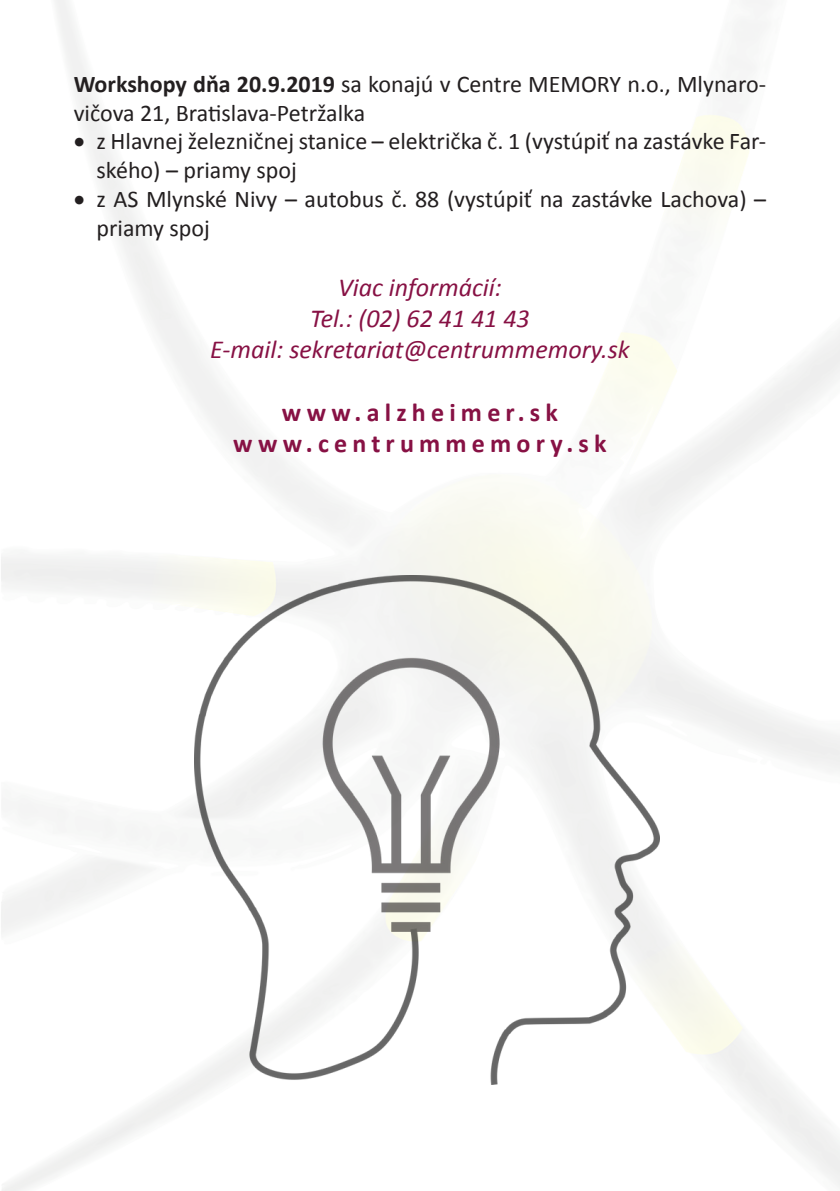
<style>
.page{position:relative;width:840px;height:1191px;background:#fff}
.page>*{position:absolute;margin:0;border:0;box-sizing:border-box;transform-origin:0 0}
.t1{font:italic 26px "Calibri";color:#871144}
.t2{font:700 26px "Calibri";letter-spacing:.2em;color:#871144}
.t3{font:24px/28.8px "Calibri";color:#231f20}
.s1{font-weight:700}
</style>
<div class="page">
<img style="left:1px;top:0;width:838px;height:1191px">
<img style="left:194px;top:575px;width:465px;height:510px">
<p class="t3" style="left:74px;top:68px;width:693px"><span class="s1">Workshopy dňa 20.9.2019</span> sa konajú v Centre MEMORY n.o., Mlynaro&shy;vičova 21, Bratislava-Petržalka</p>
<p class="t3" style="left:96px;top:126px;width:670px;text-indent:-23px">• z Hlavnej železničnej stanice – električka č. 1 (vystúpiť na zastávke Far&shy;ského) – priamy spoj</p>
<p class="t3" style="left:96px;top:183px;width:670px;text-indent:-23px">• z AS Mlynské Nivy – autobus č. 88 (vystúpiť na zastávke Lachova) – priamy spoj</p>
<p class="t1" style="left:338px;top:271px;width:165px">Viac informácií:</p>
<p class="t1" style="left:310px;top:302px;width:221px">Tel.: (02) 62 41 41 43</p>
<p class="t1" style="left:210px;top:333px;width:421px">E-mail: sekretariat@centrummemory.sk</p>
<p class="t2" style="left:282px;top:396px;width:277px">www.alzheimer.sk</p>
<p class="t2" style="left:233px;top:427px;width:374px">www.centrummemory.sk</p>
</div>
